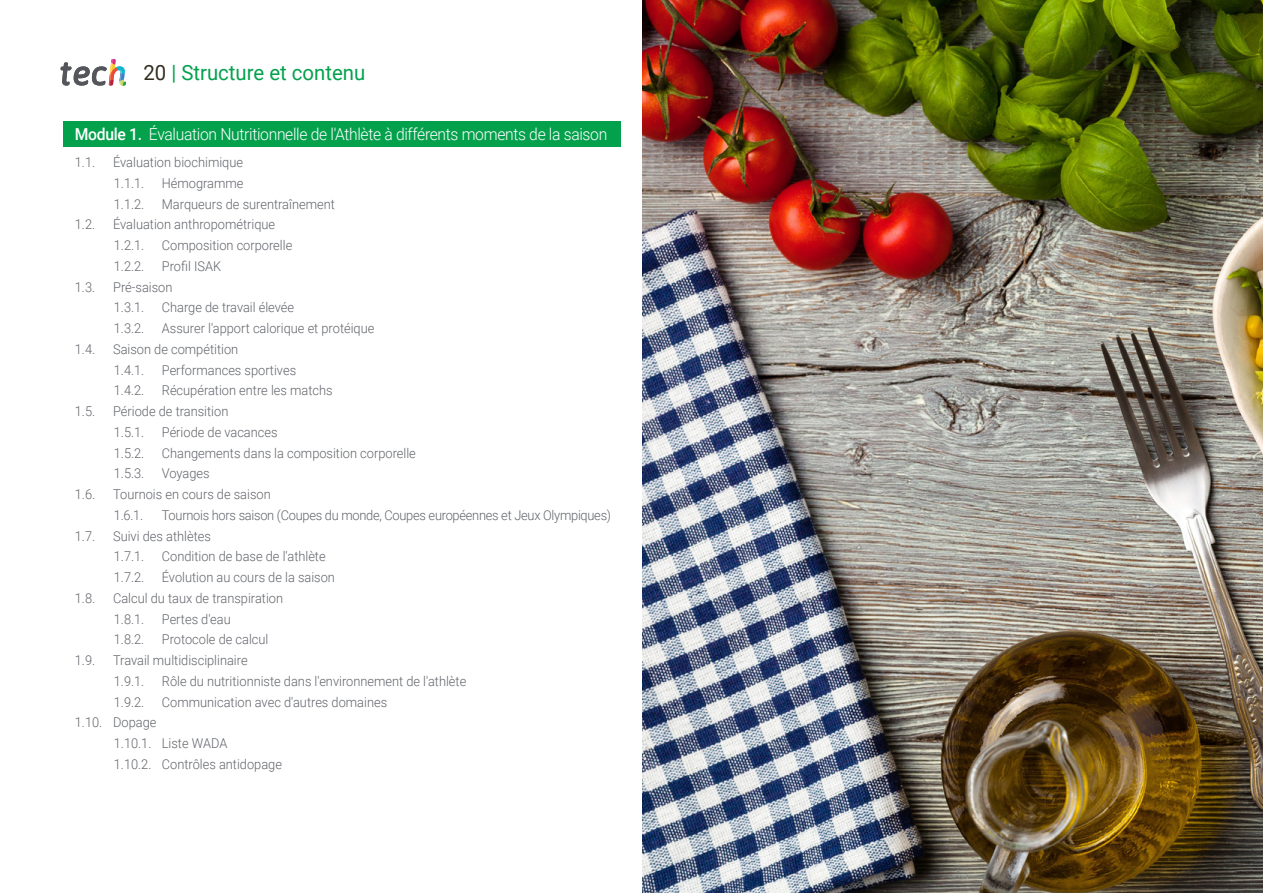
<style>
.page{position:relative;width:1263px;height:893px;background:#fff}
.page>*{position:absolute;margin:0;border:0;box-sizing:border-box;transform-origin:0 0}
.t1{font:21px "Roboto";color:#04a14d}
.t2{font:300 16.5px "Roboto";letter-spacing:-.02em;color:#fff;scale:.95 1}
.t3{font:300 13.5px/20.7px "Roboto";color:#61646a;scale:.95 1}
.t4{font:300 13.5px "Roboto";letter-spacing:-.02em;color:#61646a;scale:.95 1}
.s1{color:#312e20}
.s2{font-weight:500}
</style>
<div class="page">
<img style="left:642px;top:0;width:621px;height:893px">
<div style="left:64px;top:121px;width:557px;height:25px;background:#04a14d"></div>
<svg style="left:61px;top:59px;width:65px;height:27px"></svg>
<h1 class="t1" style="left:144px;top:57px;width:223px"><span class="s1">20</span> | Structure et contenu</h1>
<p class="t2" style="left:75px;top:123px;width:562px"><span class="s2">Module 1.</span> Évaluation Nutritionnelle de l'Athlète à différents moments de la saison</p>
<p class="t3" style="left:75px;top:151px;width:23px">1.1.</p>
<p class="t3" style="left:113px;top:151px;width:138px">Évaluation biochimique<br>1.1.1.</p>
<p class="t3" style="left:162px;top:172px;width:87px">Hémogramme</p>
<p class="t3" style="left:114px;top:193px;width:34px">1.1.2.</p>
<p class="t3" style="left:162px;top:193px;width:184px">Marqueurs de surentraînement</p>
<p class="t3" style="left:75px;top:214px;width:23px">1.2.</p>
<p class="t3" style="left:113px;top:214px;width:172px">Évaluation anthropométrique<br>1.2.1.</p>
<p class="t3" style="left:162px;top:234px;width:139px">Composition corporelle</p>
<p class="t3" style="left:114px;top:255px;width:34px">1.2.2.</p>
<p class="t3" style="left:162px;top:255px;width:64px">Profil ISAK</p>
<p class="t3" style="left:75px;top:276px;width:23px">1.3.</p>
<p class="t3" style="left:113px;top:276px;width:64px">Pré-saison<br>1.3.1.</p>
<p class="t3" style="left:162px;top:297px;width:141px">Charge de travail élevée</p>
<p class="t3" style="left:114px;top:317px;width:34px">1.3.2.</p>
<p class="t3" style="left:162px;top:317px;width:225px">Assurer l'apport calorique et protéique</p>
<p class="t3" style="left:75px;top:338px;width:23px">1.4.</p>
<p class="t3" style="left:113px;top:338px;width:133px">Saison de compétition<br>1.4.1.</p>
<p class="t3" style="left:162px;top:359px;width:143px">Performances sportives</p>
<p class="t3" style="left:114px;top:380px;width:34px">1.4.2.</p>
<p class="t3" style="left:162px;top:380px;width:181px">Récupération entre les matchs</p>
<p class="t3" style="left:75px;top:400px;width:23px">1.5.</p>
<p class="t3" style="left:113px;top:400px;width:123px">Période de transition<br>1.5.1.</p>
<p class="t3" style="left:162px;top:421px;width:123px">Période de vacances</p>
<p class="t3" style="left:114px;top:442px;width:34px">1.5.2.</p>
<p class="t3" style="left:162px;top:442px;width:269px">Changements dans la composition corporelle</p>
<p class="t3" style="left:114px;top:463px;width:34px">1.5.3.</p>
<p class="t3" style="left:162px;top:463px;width:52px">Voyages</p>
<p class="t3" style="left:75px;top:483px;width:23px">1.6.</p>
<p class="t3" style="left:113px;top:483px;width:167px">Tournois en cours de saison<br>1.6.1.</p>
<p class="t4" style="left:162px;top:506px;width:474px">Tournois hors saison (Coupes du monde, Coupes européennes et Jeux Olympiques)</p>
<p class="t3" style="left:75px;top:525px;width:23px">1.7.</p>
<p class="t3" style="left:113px;top:525px;width:104px">Suivi des athlètes<br>1.7.1.</p>
<p class="t3" style="left:162px;top:546px;width:174px">Condition de base de l'athlète</p>
<p class="t3" style="left:114px;top:566px;width:34px">1.7.2.</p>
<p class="t3" style="left:162px;top:566px;width:184px">Évolution au cours de la saison</p>
<p class="t3" style="left:75px;top:587px;width:23px">1.8.</p>
<p class="t3" style="left:113px;top:587px;width:180px">Calcul du taux de transpiration<br>1.8.1.</p>
<p class="t3" style="left:162px;top:608px;width:74px">Pertes d'eau</p>
<p class="t3" style="left:114px;top:629px;width:34px">1.8.2.</p>
<p class="t3" style="left:162px;top:629px;width:114px">Protocole de calcul</p>
<p class="t3" style="left:75px;top:649px;width:23px">1.9.</p>
<p class="t3" style="left:113px;top:649px;width:143px">Travail multidisciplinaire<br>1.9.1.</p>
<p class="t3" style="left:162px;top:670px;width:322px">Rôle du nutritionniste dans l'environnement de l'athlète</p>
<p class="t3" style="left:114px;top:691px;width:34px">1.9.2.</p>
<p class="t3" style="left:162px;top:691px;width:239px">Communication avec d'autres domaines</p>
<p class="t3" style="left:114px;top:712px;width:178px;text-indent:-39px">1.10. Dopage<br>1.10.1. Liste WADA<br>1.10.2. Contrôles antidopage</p>
</div>
